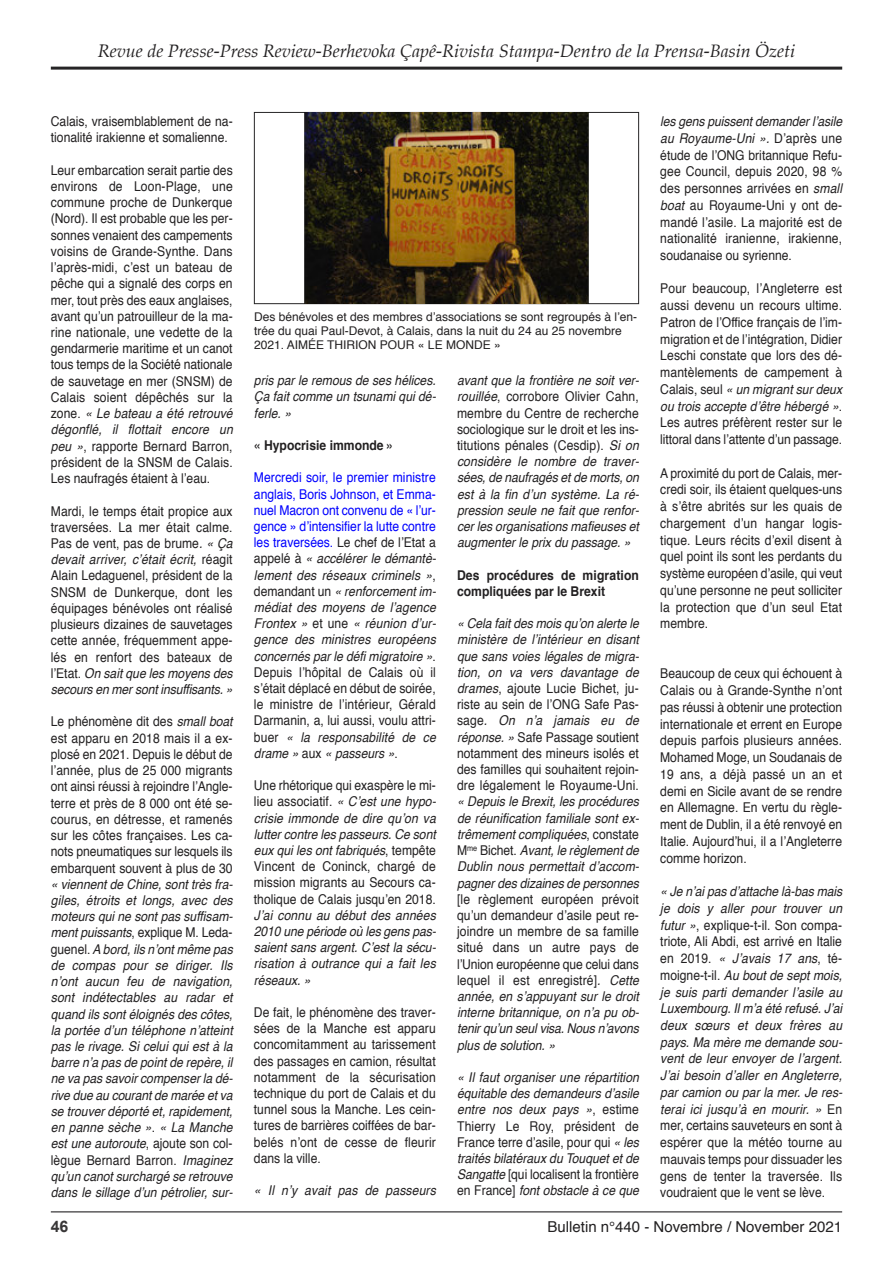
<style>
.page{position:relative;width:893px;height:1263px;background:#fff}
.page>*{position:absolute;margin:0;border:0;box-sizing:border-box;transform-origin:0 0}
.t1{font:italic 18px "Palatino";color:#222021}
.t2{font:700 15.9px "Arial";color:#383637}
.t3{font:15px "Helvetica";color:#222021}
.t4{font:13.5px/16.2px "Helvetica";color:#222021;text-align:justify;scale:.9 1}
.t5{font:italic 13.5px/16.2px "Helvetica";color:#222021;text-align:justify;scale:.9 1}
.t6{font:700 13.5px/16.2px "Helvetica";color:#222021;scale:.9 1}
.t7{font:12px/14.4px "Helvetica";color:#222021}
.s1{font-style:italic}
.s2{font-style:normal}
.s3{font-style:normal;color:#00f}
</style>
<div class="page">
<hr style="left:51px;top:1211px;width:791px;height:1px;background:#262526">
<hr style="left:51px;top:67px;width:791px;height:3px;background:#262526">
<img style="left:304px;top:113px;width:285px;height:190px">
<h1 class="t1" style="left:98px;top:43px;width:698px">Revue de Presse-Press Review-Berhevoka Çapê-Rivista Stampa-Dentro de la Prensa-Basin Özeti</h1>
<p class="t4" style="left:51px;top:114px;width:203px">Calais, vraisemblablement de na&shy;tionalité irakienne et somalienne.</p>
<p class="t4" style="left:51px;top:163px;width:204px">Leur embarcation serait partie des environs de Loon-Plage, une commune proche de Dunkerque (Nord). Il est probable que les per&shy;sonnes venaient des campements voisins de Grande-Synthe. Dans l’après-midi, c’est un bateau de pêche qui a signalé des corps en mer, tout près des eaux anglaises, avant qu’un patrouilleur de la ma&shy;rine nationale, une vedette de la gendarmerie maritime et un canot tous temps de la Société nationale de sauvetage en mer (SNSM) de Calais soient dépêchés sur la zone. <span class="s1">« Le bateau a été retrouvé dégonflé, il flottait encore un peu »</span>, rapporte Bernard Barron, président de la SNSM de Calais.<br>Les naufragés étaient à l’eau.</p>
<p class="t4" style="left:51px;top:504px;width:203px">Mardi, le temps était propice aux traversées. La mer était calme.<br>Pas de vent, pas de brume<span class="s1">. « Ça devait arriver, c’était écrit,</span> réagit Alain Ledaguenel, président de la SNSM de Dunkerque, dont les équipages bénévoles ont réalisé plusieurs dizaines de sauvetages cette année, fréquemment appe&shy;lés en renfort des bateaux de l’Etat. <span class="s1">On sait que les moyens des secours en mer sont insuffisants. »</span></p>
<p class="t4" style="left:51px;top:715px;width:203px">Le phénomène dit des <span class="s1">small boat </span>est apparu en 2018 mais il a ex&shy;plosé en 2021. Depuis le début de l’année, plus de 25 000 migrants ont ainsi réussi à rejoindre l’Angle&shy;terre et près de 8 000 ont été se&shy;courus, en détresse, et ramenés sur les côtes françaises. Les ca&shy;nots pneumatiques sur lesquels ils embarquent souvent à plus de 30</p>
<p class="t5" style="left:51px;top:877px;width:204px">« viennent de Chine, sont très fra&shy;giles, étroits et longs, avec des moteurs qui ne sont pas suffisam&shy;ment puissants<span class="s2">, explique M. Leda&shy;guenel.</span> A bord, ils n’ont même pas de compas pour se diriger. Ils n’ont aucun feu de navigation, sont indétectables au radar et quand ils sont éloignés des côtes, la portée d’un téléphone n’atteint pas le rivage. Si celui qui est à la barre n’a pas de point de repère, il ne va pas savoir compenser la dé&shy;rive due au courant de marée et va se trouver déporté et, rapidement, en panne sèche »<span class="s2">.</span> « La Manche est une autoroute<span class="s2">, ajoute son col&shy;lègue Bernard Barron.</span> Imaginez qu’un canot surchargé se retrouve dans le sillage d’un pétrolier, sur-</p>
<p class="t7" style="left:254px;top:310px;width:384px">Des bénévoles et des membres d’associations se sont regroupés à l’en&shy;trée du quai Paul-Devot, à Calais, dans la nuit du 24 au 25 novembre<br>2021. AIMÉE THIRION POUR « LE MONDE »</p>
<p class="t5" style="left:254px;top:373px;width:204px">pris par le remous de ses hélices.<br>Ça fait comme un tsunami qui dé&shy;ferle. »</p>
<p class="t6" style="left:254px;top:438px;width:157px">« Hypocrisie immonde »</p>
<p class="t5" style="left:254px;top:471px;width:204px"><span class="s3">Mercredi soir, le premier ministre anglais, Boris Johnson, et Emma&shy;nuel Macron ont convenu de « l’ur&shy;gence » d’intensifier la lutte contre les traversées.</span> <span class="s2">Le chef de l’Etat a appelé à</span> « accélérer le démantè&shy;lement des réseaux criminels »<span class="s2">, demandant un</span> « renforcement im&shy;médiat des moyens de l’agence Frontex » <span class="s2">et une</span> « réunion d’ur&shy;gence des ministres européens concernés par le défi migratoire »<span class="s2">.<br>Depuis l’hôpital de Calais où il s’était déplacé en début de soirée, le ministre de l’intérieur, Gérald Darmanin, a, lui aussi, voulu attri&shy;buer</span> « la responsabilité de ce drame » <span class="s2">aux</span> « passeurs »<span class="s2">.</span></p>
<p class="t4" style="left:254px;top:778px;width:204px">Une rhétorique qui exaspère le mi&shy;lieu associatif. <span class="s1">« C’est une hypo&shy;crisie immonde de dire qu’on va lutter contre les passeurs. Ce sont eux qui les ont fabriqués</span>, tempête Vincent de Coninck, chargé de mission migrants au Secours ca&shy;tholique de Calais jusqu’en 2018.</p>
<p class="t5" style="left:254px;top:908px;width:204px">J’ai connu au début des années 2010 une période où les gens pas&shy;saient sans argent. C’est la sécu&shy;risation à outrance qui a fait les réseaux. »</p>
<p class="t4" style="left:254px;top:1005px;width:204px">De fait, le phénomène des traver&shy;sées de la Manche est apparu concomitamment au tarissement des passages en camion, résultat notamment de la sécurisation technique du port de Calais et du tunnel sous la Manche. Les cein&shy;tures de barrières coiffées de bar&shy;belés n’ont de cesse de fleurir dans la ville.</p>
<p class="t5" style="left:254px;top:1183px;width:203px">« Il n’y avait pas de passeurs</p>
<p class="t5" style="left:457px;top:373px;width:204px">avant que la frontière ne soit ver&shy;rouillée<span class="s2">, corrobore Olivier Cahn, membre du Centre de recherche sociologique sur le droit et les ins&shy;titutions pénales (Cesdip).</span> Si on considère le nombre de traver&shy;sées, de naufragés et de morts, on est à la fin d’un système. La ré&shy;pression seule ne fait que renfor&shy;cer les organisations mafieuses et augmenter le prix du passage. »</p>
<p class="t6" style="left:457px;top:568px;width:204px">Des procédures de migration compliquées par le Brexit</p>
<p class="t4" style="left:457px;top:616px;width:204px"><span class="s1">« Cela fait des mois qu’on alerte le ministère de l’intérieur en disant que sans voies légales de migra&shy;tion, on va vers davantage de drames</span>, ajoute Lucie Bichet, ju&shy;riste au sein de l’ONG Safe Pas&shy;sage<span class="s1">. On n’a jamais eu de réponse. »</span> Safe Passage soutient notamment des mineurs isolés et des familles qui souhaitent rejoin&shy;dre légalement le Royaume-Uni.</p>
<p class="t5" style="left:457px;top:795px;width:204px">« Depuis le Brexit, les procédures de réunification familiale sont ex&shy;trêmement compliquées<span class="s2">, constate M</span><sup>me</sup> <span class="s2">Bichet.</span> Avant, le règlement de Dublin nous permettait d’accom&shy;pagner des dizaines de personnes</p>
<p class="t4" style="left:457px;top:892px;width:204px">[le règlement européen prévoit qu’un demandeur d’asile peut re&shy;joindre un membre de sa famille situé dans un autre pays de l’Union européenne que celui dans lequel il est enregistré]<span class="s1">. Cette année, en s’appuyant sur le droit interne britannique, on n’a pu ob&shy;tenir qu’un seul visa. Nous n’avons plus de solution. »</span></p>
<p class="t5" style="left:457px;top:1070px;width:204px">« Il faut organiser une répartition équitable des demandeurs d’asile entre nos deux pays »<span class="s2">, estime Thierry Le Roy, président de France terre d’asile, pour qui</span> « les traités bilatéraux du Touquet et de Sangatte <span class="s2">[qui localisent la frontière en France]</span> font obstacle à ce que</p>
<p class="t4" style="left:660px;top:114px;width:204px;line-height:16.8px"><span class="s1">les gens puissent demander l’asile au Royaume-Uni ».</span> D’après une étude de l’ONG britannique Refu&shy;gee Council, depuis 2020, 98 % des personnes arrivées en <span class="s1">small boat</span> au Royaume-Uni y ont de&shy;mandé l’asile. La majorité est de nationalité iranienne, irakienne, soudanaise ou syrienne.</p>
<p class="t4" style="left:660px;top:281px;width:204px;line-height:16.8px">Pour beaucoup, l’Angleterre est aussi devenu un recours ultime.<br>Patron de l’Office français de l’im&shy;migration et de l’intégration, Didier Leschi constate que lors des dé&shy;mantèlements de campement à Calais, seul <span class="s1">« un migrant sur deux ou trois accepte d’être hébergé »</span>.<br>Les autres préfèrent rester sur le littoral dans l’attente d’un passage.</p>
<p class="t4" style="left:660px;top:466px;width:204px;line-height:16.8px">A proximité du port de Calais, mer&shy;credi soir, ils étaient quelques-uns à s’être abrités sur les quais de chargement d’un hangar logis&shy;tique. Leurs récits d’exil disent à quel point ils sont les perdants du système européen d’asile, qui veut qu’une personne ne peut solliciter la protection que d’un seul Etat membre.</p>
<p class="t4" style="left:660px;top:666px;width:204px;line-height:16.8px">Beaucoup de ceux qui échouent à Calais ou à Grande-Synthe n’ont pas réussi à obtenir une protection internationale et errent en Europe depuis parfois plusieurs années.<br>Mohamed Moge, un Soudanais de 19 ans, a déjà passé un an et demi en Sicile avant de se rendre en Allemagne. En vertu du règle&shy;ment de Dublin, il a été renvoyé en Italie. Aujourd’hui, il a l’Angleterre comme horizon.</p>
<p class="t5" style="left:660px;top:884px;width:204px;line-height:16.8px">« Je n’ai pas d’attache là-bas mais je dois y aller pour trouver un futur »<span class="s2">, explique-t-il. Son compa&shy;triote, Ali Abdi, est arrivé en Italie en 2019.</span> « J’avais 17 ans<span class="s2">, té&shy;moigne-t-il.</span> Au bout de sept mois, je suis parti demander l’asile au Luxembourg. Il m’a été refusé. J’ai deux sœurs et deux frères au pays. Ma mère me demande sou&shy;vent de leur envoyer de l’argent.<br>J’ai besoin d’aller en Angleterre, par camion ou par la mer. Je res&shy;terai ici jusqu’à en mourir. » <span class="s2">En mer, certains sauveteurs en sont à espérer que la météo tourne au mauvais temps pour dissuader les gens de tenter la traversée. Ils voudraient que le vent se lève.</span></p>
<p class="t2" style="left:51px;top:1218px;width:19px">46</p>
<p class="t3" style="left:547px;top:1220px;width:296px">Bulletin n°440 - Novembre / November 2021</p>
</div>
